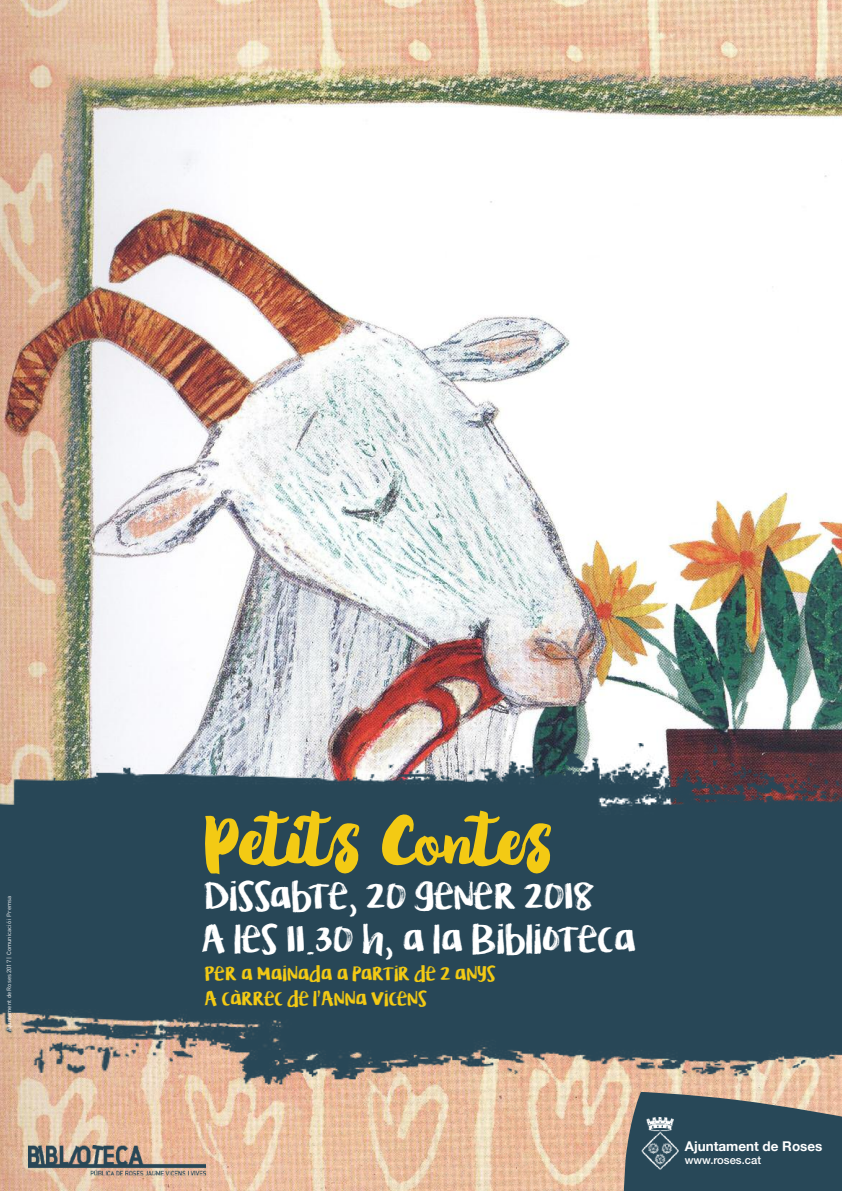
<style>
.page{position:relative;width:842px;height:1191px;background:#fff}
.page>*{position:absolute;margin:0;border:0;box-sizing:border-box;transform-origin:0 0}
.t1{font:73.3px "Gradies";color:#f3ca14}
.t2{font:32.2px/43.5px "KG Lifeis Messy";letter-spacing:-.005em;color:#fff}
.t3{font:17px/24.5px "KG Lifeis Messy";color:#f3ca14}
.t4{font:700 13.5px "Helvetica Neue";color:#fff}
.t5{font:500 11.2px "Helvetica Neue";color:#fff}
.t6{font:6px "FFDIN";color:#fff}
</style>
<div class="page">
<img style="left:0;top:0;width:842px;height:1191px">
<img style="left:28px;top:1148px;width:178px;height:27px">
<img style="left:0;top:743px;width:842px;height:405px">
<svg style="left:624px;top:1092px;width:218px;height:99px;background:#405761"></svg>
<img style="left:641px;top:1117px;width:38px;height:52px">
<p class="t6" style="left:7px;top:1030px;width:136px;rotate:-90deg">Ajuntament de Roses 2017 | Comunicació i Premsa</p>
<h1 class="t1" style="left:205px;top:812px;width:352px">Petits Contes</h1>
<h2 class="t2" style="left:201px;top:874px;width:436px">Dissabte, 20 gener 2018<br>A les 11.30 h, a la Biblioteca</h2>
<p class="t3" style="left:205px;top:961px;width:292px">Per a mainada a partir de 2 anys<br>A càrrec de l’Anna Vicens</p>
<p class="t4" style="left:685px;top:1138px;width:139px">Ajuntament de Roses</p>
<p class="t5" style="left:685px;top:1155px;width:78px">www.roses.cat</p>
</div>
